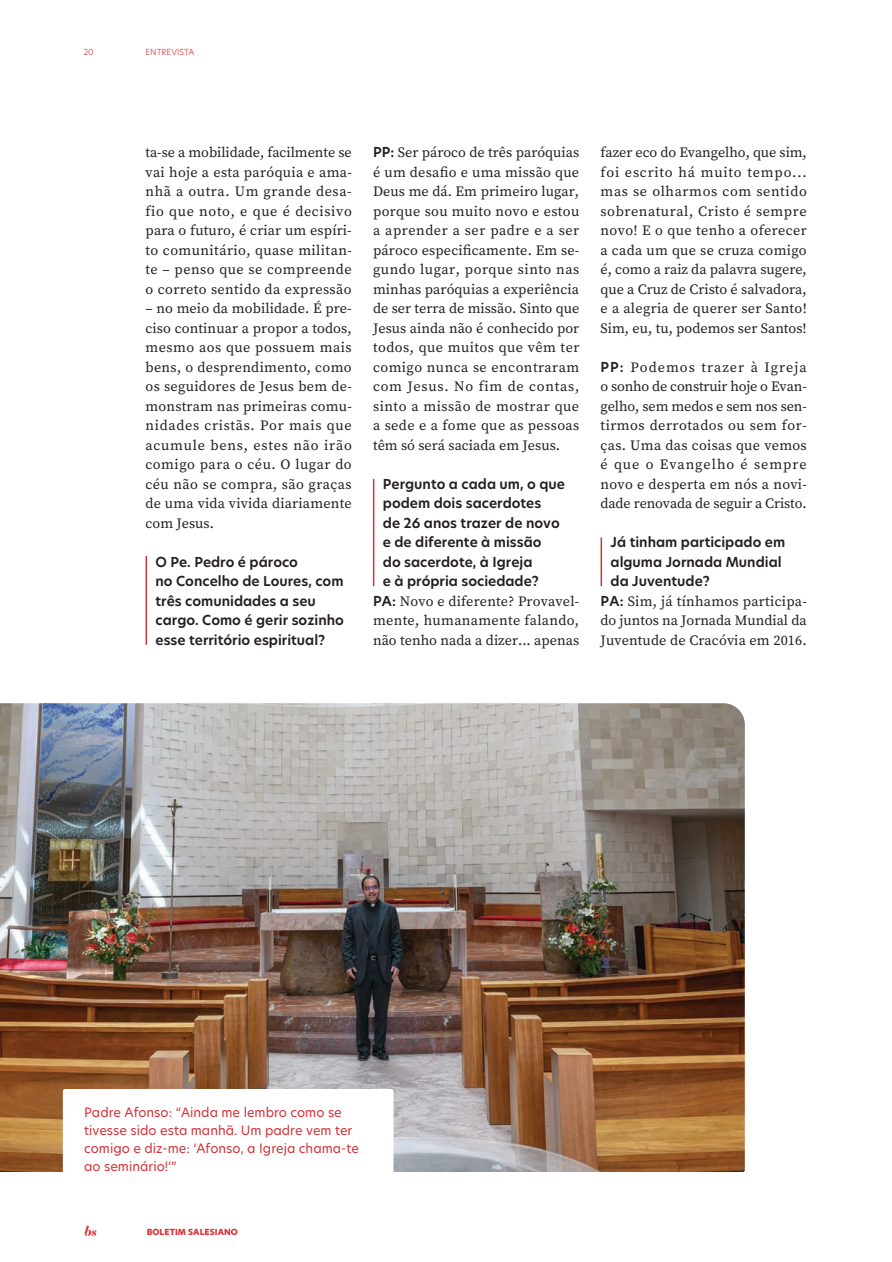
<style>
.page{position:relative;width:892px;height:1262px;background:#fff}
.page>*{position:absolute;margin:0;border:0;box-sizing:border-box;transform-origin:0 0}
.t1{font:14.25px/19.5px "Source Serif Variable";letter-spacing:.015em;color:#231f20;text-align:justify}
.t2{font:600 13.5px/19.5px "New Hero";color:#231f20}
.t3{font:italic 700 13.5px "Essonnes Headline";color:#d43238}
.t4{font:12.75px/18px "New Hero";color:#d43238}
.t5{font:800 8.25px "New Hero";letter-spacing:.01em;color:#d43238}
.t6{font:300 8.25px "New Hero";color:#d43238}
.s1{font-family:"New Hero";font-weight:600;font-size:13.5px}
</style>
<div class="page">
<img style="left:0;top:703px;width:744px;height:469px">
<hr style="left:373px;top:480px;width:1px;height:105px;background:#d43238">
<hr style="left:600px;top:538px;width:2px;height:47px;background:#d43238">
<div style="left:63px;top:1089px;width:330px;height:100px;background:#fff;border-radius:2px"></div>
<hr style="left:145px;top:557px;width:2px;height:87px;background:#d43238">
<p class="t6" style="left:83px;top:46px;width:12px">20</p>
<p class="t6" style="left:145px;top:46px;width:50px">ENTREVISTA</p>
<p class="t1" style="left:145px;top:143px;width:208px">ta-se a mobilidade, facilmente se vai hoje a esta paróquia e ama&shy;nhã a outra. Um grande desa&shy;fio que noto, e que é decisivo para o futuro, é criar um espíri&shy;to comunitário, quase militan&shy;te – penso que se compreende o correto sentido da expressão</p>
<p class="t1" style="left:145px;top:298px;width:208px">– no meio da mobilidade. É pre&shy;ciso continuar a propor a todos, mesmo aos que possuem mais bens, o desprendimento, como os seguidores de Jesus bem de&shy;monstram nas primeiras comu&shy;nidades cristãs. Por mais que acumule bens, estes não irão comigo para o céu. O lugar do céu não se compra, são graças de uma vida vivida diariamente com Jesus.</p>
<p class="t2" style="left:155px;top:552px;width:190px">O Pe. Pedro é pároco<br>no Concelho de Loures, com três comunidades a seu cargo. Como é gerir sozinho esse território espiritual?</p>
<p class="t1" style="left:373px;top:143px;width:208px"><span class="s1">PP:</span> Ser pároco de três paróquias é um desafio e uma missão que Deus me dá. Em primeiro lugar, porque sou muito novo e estou a aprender a ser padre e a ser pároco especificamente. Em se&shy;gundo lugar, porque sinto nas minhas paróquias a experiência de ser terra de missão. Sinto que Jesus ainda não é conhecido por todos, que muitos que vêm ter comigo nunca se encontraram com Jesus. No fim de contas, sinto a missão de mostrar que a sede e a fome que as pessoas têm só será saciada em Jesus.</p>
<p class="t2" style="left:383px;top:474px;width:183px">Pergunto a cada um, o que podem dois sacerdotes<br>de 26 anos trazer de novo e de diferente à missão<br>do sacerdote, à Igreja<br>e à própria sociedade?</p>
<p class="t1" style="left:373px;top:591px;width:208px"><span class="s1">PA:</span> Novo e diferente? Provavel&shy;mente, humanamente falando, não tenho nada a dizer... apenas</p>
<p class="t1" style="left:600px;top:142px;width:208px">fazer eco do Evangelho, que sim, foi escrito há muito tempo... mas se olharmos com sentido sobrenatural, Cristo é sempre novo! E o que tenho a oferecer a cada um que se cruza comigo é, como a raiz da palavra sugere, que a Cruz de Cristo é salvadora, e a alegria de querer ser Santo!<br>Sim, eu, tu, podemos ser Santos!</p>
<p class="t1" style="left:600px;top:357px;width:208px"><span class="s1">PP:</span> Podemos trazer à Igreja o sonho de construir hoje o Evan&shy;gelho, sem medos e sem nos sen&shy;tirmos derrotados ou sem for&shy;ças. Uma das coisas que vemos é que o Evangelho é sempre novo e desperta em nós a novi&shy;dade renovada de seguir a Cristo.</p>
<p class="t2" style="left:610px;top:532px;width:176px">Já tinham participado em alguma Jornada Mundial da Juventude?</p>
<p class="t1" style="left:600px;top:591px;width:208px"><span class="s1">PA:</span> Sim, já tínhamos participa&shy;do juntos na Jornada Mundial da Juventude de Cracóvia em 2016.</p>
<p class="t4" style="left:84px;top:1103px;width:276px">Padre Afonso: “Ainda me lembro como se tivesse sido esta manhã. Um padre vem ter comigo e diz-me: ‘Afonso, a Igreja chama-te ao seminário!’”</p>
<p class="t3" style="left:84px;top:1221px;width:14px">bs</p>
<p class="t5" style="left:147px;top:1226px;width:93px">BOLETIM SALESIANO</p>
</div>
